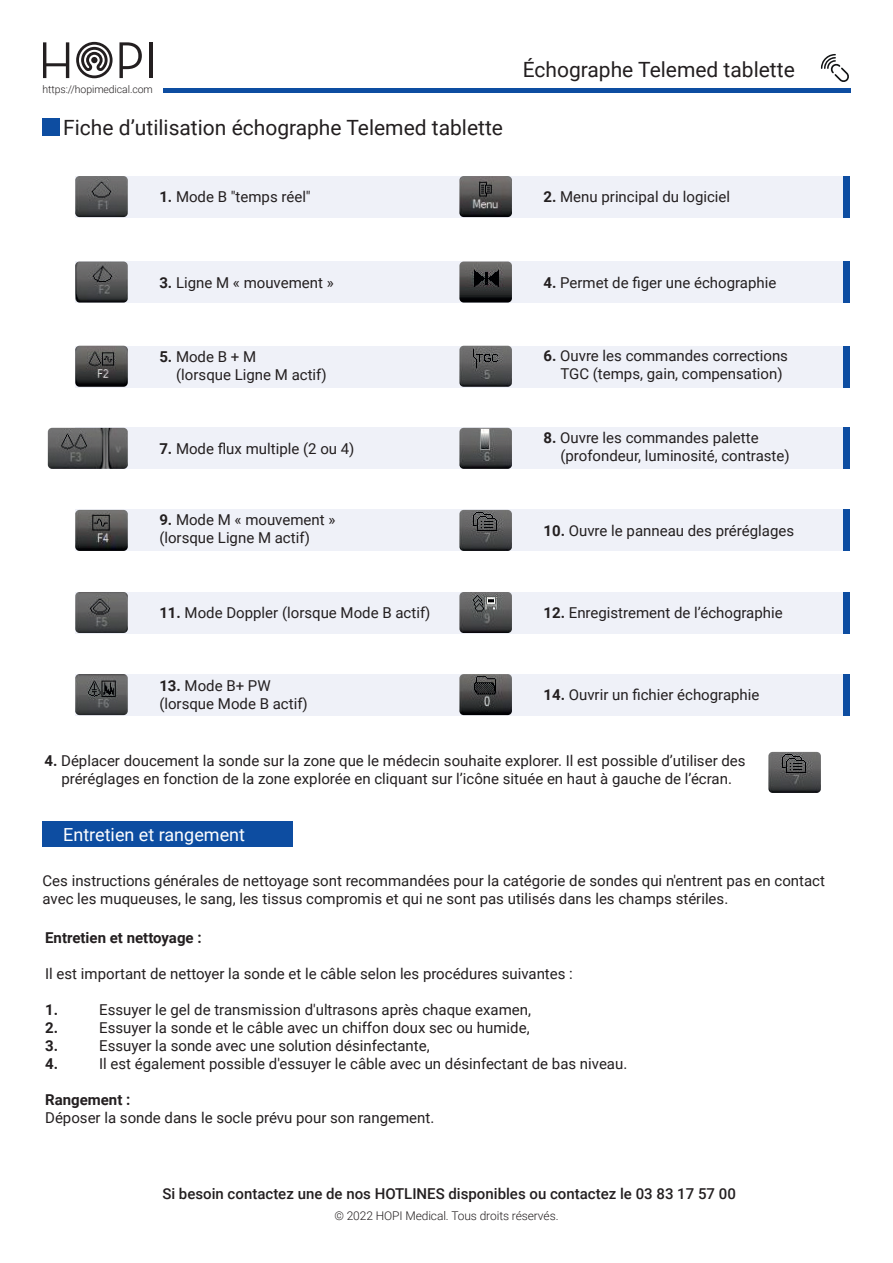
<style>
.page{position:relative;width:893px;height:1263px;background:#fff}
.page>*{position:absolute;margin:0;border:0;box-sizing:border-box;transform-origin:0 0}
.t1{font:21px "Roboto";color:#231f20}
.t2{font:18px "Roboto";color:#fff}
.t3{font:15px/18px "Roboto";color:#231f20}
.t4{font:500 15px "Roboto";color:#231f20}
.t5{font:700 15px "Roboto";color:#231f20}
.t6{font:300 12px "Roboto";letter-spacing:-.01em;color:#231f20}
.t7{font:300 10.5px "Roboto";letter-spacing:-.01em;color:#231f20}
.s1{font-weight:700}
</style>
<div class="page">
<div style="left:75px;top:428px;width:775px;height:41px;background:#eff1f8"></div>
<div style="left:75px;top:261px;width:775px;height:42px;background:#eff1f8"></div>
<div style="left:75px;top:346px;width:775px;height:41px;background:#eff1f8"></div>
<div style="left:75px;top:510px;width:775px;height:41px;background:#eff1f8"></div>
<div style="left:75px;top:592px;width:775px;height:41px;background:#eff1f8"></div>
<div style="left:75px;top:674px;width:775px;height:41px;background:#eff1f8"></div>
<div style="left:75px;top:176px;width:775px;height:41px;background:#eff1f8"></div>
<div style="left:843px;top:176px;width:7px;height:41px;background:#0d4da1"></div>
<div style="left:843px;top:261px;width:7px;height:42px;background:#0d4da1"></div>
<div style="left:843px;top:346px;width:7px;height:41px;background:#0d4da1"></div>
<div style="left:843px;top:428px;width:7px;height:41px;background:#0d4da1"></div>
<div style="left:843px;top:510px;width:7px;height:41px;background:#0d4da1"></div>
<div style="left:843px;top:592px;width:7px;height:41px;background:#0d4da1"></div>
<div style="left:843px;top:674px;width:7px;height:41px;background:#0d4da1"></div>
<img style="left:75px;top:176px;width:53px;height:41px">
<img style="left:75px;top:261px;width:53px;height:42px">
<img style="left:75px;top:346px;width:53px;height:41px">
<img style="left:48px;top:428px;width:80px;height:41px">
<img style="left:75px;top:510px;width:53px;height:41px">
<img style="left:75px;top:592px;width:53px;height:41px">
<img style="left:75px;top:674px;width:53px;height:41px">
<img style="left:459px;top:176px;width:53px;height:41px">
<img style="left:459px;top:261px;width:53px;height:42px">
<img style="left:459px;top:346px;width:53px;height:41px">
<img style="left:459px;top:428px;width:53px;height:41px">
<img style="left:459px;top:510px;width:53px;height:41px">
<img style="left:459px;top:592px;width:53px;height:41px">
<img style="left:459px;top:674px;width:53px;height:41px">
<img style="left:768px;top:752px;width:53px;height:41px">
<div style="left:43px;top:821px;width:250px;height:25px;background:#0d4da1"></div>
<div style="left:43px;top:118px;width:17px;height:17px;background:#0d4da1"></div>
<hr style="left:163px;top:89px;width:687px;height:4px;background:#0d4da1">
<svg style="left:76px;top:42px;width:37px;height:36px"></svg>
<svg style="left:43px;top:42px;width:26px;height:36px"></svg>
<svg style="left:119px;top:42px;width:23px;height:36px"></svg>
<hr style="left:149px;top:42px;width:4px;height:36px;background:#231f20">
<svg style="left:821px;top:54px;width:28px;height:28px"></svg>
<p class="t7" style="left:43px;top:82px;width:112px">https://hopimedical.com</p>
<h1 class="t1" style="left:63px;top:112px;width:441px">Fiche d’utilisation échographe Telemed tablette</h1>
<p class="t3" style="left:159px;top:187px;width:153px"><span class="s1">1.</span> Mode B "temps réel"</p>
<h1 class="t1" style="left:523px;top:55px;width:274px">Échographe Telemed tablette</h1>
<p class="t3" style="left:543px;top:187px;width:188px"><span class="s1">2.</span> Menu principal du logiciel</p>
<p class="t3" style="left:159px;top:273px;width:176px"><span class="s1">3.</span> Ligne M « mouvement »</p>
<p class="t3" style="left:176px;top:347px;width:152px;text-indent:-17px"><span class="s1">5.</span> Mode B + M<br>(lorsque Ligne M actif)</p>
<p class="t3" style="left:159px;top:439px;width:197px"><span class="s1">7.</span> Mode flux multiple (2 ou 4)</p>
<p class="t3" style="left:159px;top:510px;width:178px"><span class="s1">9.</span> Mode M « mouvement » (lorsque Ligne M actif)</p>
<p class="t3" style="left:159px;top:603px;width:273px"><span class="s1">11.</span> Mode Doppler (lorsque Mode B actif)</p>
<p class="t3" style="left:159px;top:676px;width:150px"><span class="s1">13.</span> Mode B+ PW (lorsque Mode B actif)</p>
<p class="t3" style="left:543px;top:273px;width:234px"><span class="s1">4.</span> Permet de figer une échographie</p>
<p class="t3" style="left:560px;top:346px;width:229px;text-indent:-17px"><span class="s1">6.</span> Ouvre les commandes corrections<br>TGC (temps, gain, compensation)</p>
<p class="t3" style="left:560px;top:428px;width:231px;text-indent:-17px"><span class="s1">8.</span> Ouvre les commandes palette (profondeur, luminosité, contraste)</p>
<p class="t3" style="left:543px;top:521px;width:252px"><span class="s1">10.</span> Ouvre le panneau des préréglages</p>
<p class="t3" style="left:543px;top:603px;width:241px"><span class="s1">12.</span> Enregistrement de l’échographie</p>
<p class="t3" style="left:543px;top:685px;width:217px"><span class="s1">14.</span> Ouvrir un fichier échographie</p>
<p class="t3" style="left:44px;top:751px;width:703px;text-align:center"><span class="s1">4.</span> Déplacer doucement la sonde sur la zone que le médecin souhaite explorer. Il est possible d’utiliser des préréglages en fonction de la zone explorée en cliquant sur l’icône située en haut à gauche de l’écran.</p>
<p class="t2" style="left:63px;top:821px;width:183px">Entretien et rangement</p>
<p class="t3" style="left:43px;top:871px;width:784px">Ces instructions générales de nettoyage sont recommandées pour la catégorie de sondes qui n'entrent pas en contact avec les muqueuses, le sang, les tissus compromis et qui ne sont pas utilisés dans les champs stériles.</p>
<p class="t5" style="left:45px;top:927px;width:158px">Entretien et nettoyage :</p>
<p class="t3" style="left:45px;top:964px;width:529px">Il est important de nettoyer la sonde et le câble selon les procédures suivantes :</p>
<p class="t5" style="left:45px;top:999px;width:14px">1.</p>
<p class="t3" style="left:99px;top:1000px;width:433px">Essuyer le gel de transmission d'ultrasons après chaque examen,</p>
<p class="t5" style="left:45px;top:1017px;width:14px">2.</p>
<p class="t3" style="left:99px;top:1018px;width:432px">Essuyer la sonde et le câble avec un chiffon doux sec ou humide,</p>
<p class="t5" style="left:45px;top:1035px;width:14px">3.</p>
<p class="t3" style="left:99px;top:1036px;width:332px">Essuyer la sonde avec une solution désinfectante,</p>
<p class="t5" style="left:45px;top:1053px;width:14px">4.</p>
<p class="t3" style="left:99px;top:1054px;width:530px">Il est également possible d'essuyer le câble avec un désinfectant de bas niveau.</p>
<p class="t5" style="left:45px;top:1089px;width:87px">Rangement :</p>
<p class="t3" style="left:45px;top:1108px;width:391px">Déposer la sonde dans le socle prévu pour son rangement.</p>
<p class="t4" style="left:162px;top:1183px;width:575px">Si besoin contactez une de nos HOTLINES disponibles ou contactez le 03 83 17 57 00</p>
<p class="t6" style="left:334px;top:1207px;width:226px">© 2022 HOPI Medical. Tous droits réservés.</p>
</div>
